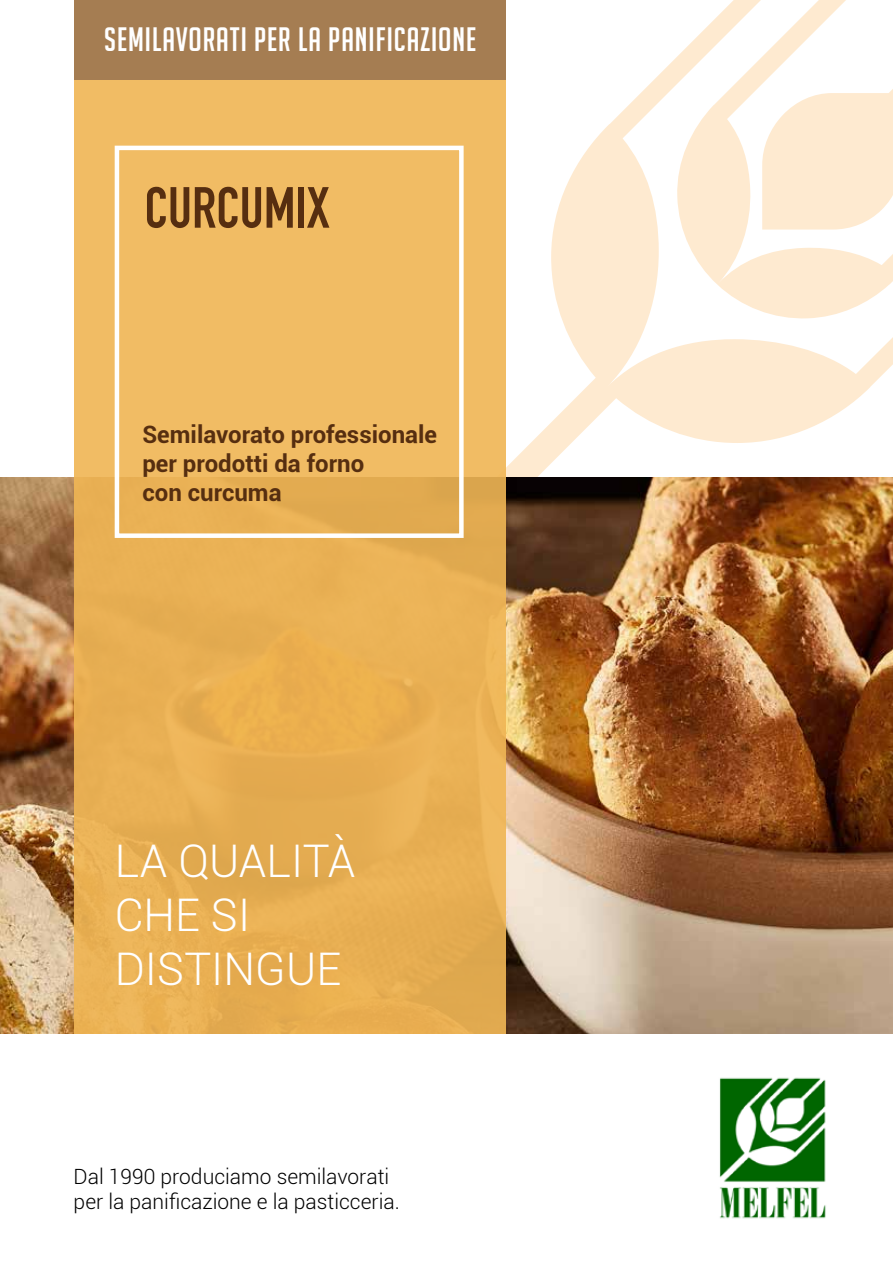
<style>
.page{position:relative;width:893px;height:1263px;background:#fff}
.page>*{position:absolute;margin:0;border:0;box-sizing:border-box;transform-origin:0 0}
.t1{font:700 57px "DIN Condensed";color:#562e10}
.t2{font:300 45px/54px "Roboto";color:#fff}
.t3{font:33px "Big Noodle Titling";letter-spacing:.03em;color:#fff}
.t4{font:700 24px/28.8px "Roboto";color:#562e10}
.t5{font:300 21px/25.2px "Roboto";color:#000}
</style>
<div class="page">
<svg style="left:506px;top:58px;width:387px;height:419px"></svg>
<svg style="left:676px;top:0;width:217px;height:321px;fill:#feead0"></svg>
<img style="left:0;top:477px;width:893px;height:556px">
<div style="left:74px;top:0;width:432px;height:1033px;background:linear-gradient(to right,#ecb55b,#ebb45a)"></div>
<div style="left:115px;top:146px;width:349px;height:392px;border:4px solid #fff"></div>
<div style="left:74px;top:0;width:432px;height:79px;background:#a57d52"></div>
<img style="left:719px;top:1077px;width:107px;height:142px">
<h3 class="t3" style="left:104px;top:22px;width:374px">SEMILAVORATI PER LA PANIFICAZIONE</h3>
<h1 class="t1" style="left:145px;top:169px;width:186px">CURCUMIX</h1>
<p class="t4" style="left:142px;top:419px;width:296px">Semilavorato professionale per prodotti da forno<br>con curcuma</p>
<h2 class="t2" style="left:115px;top:833px;width:242px">LA QUALITÀ<br>CHE SI<br>DISTINGUE</h2>
<p class="t5" style="left:74px;top:1163px;width:328px">Dal 1990 produciamo semilavorati per la panificazione e la pasticceria.</p>
</div>
